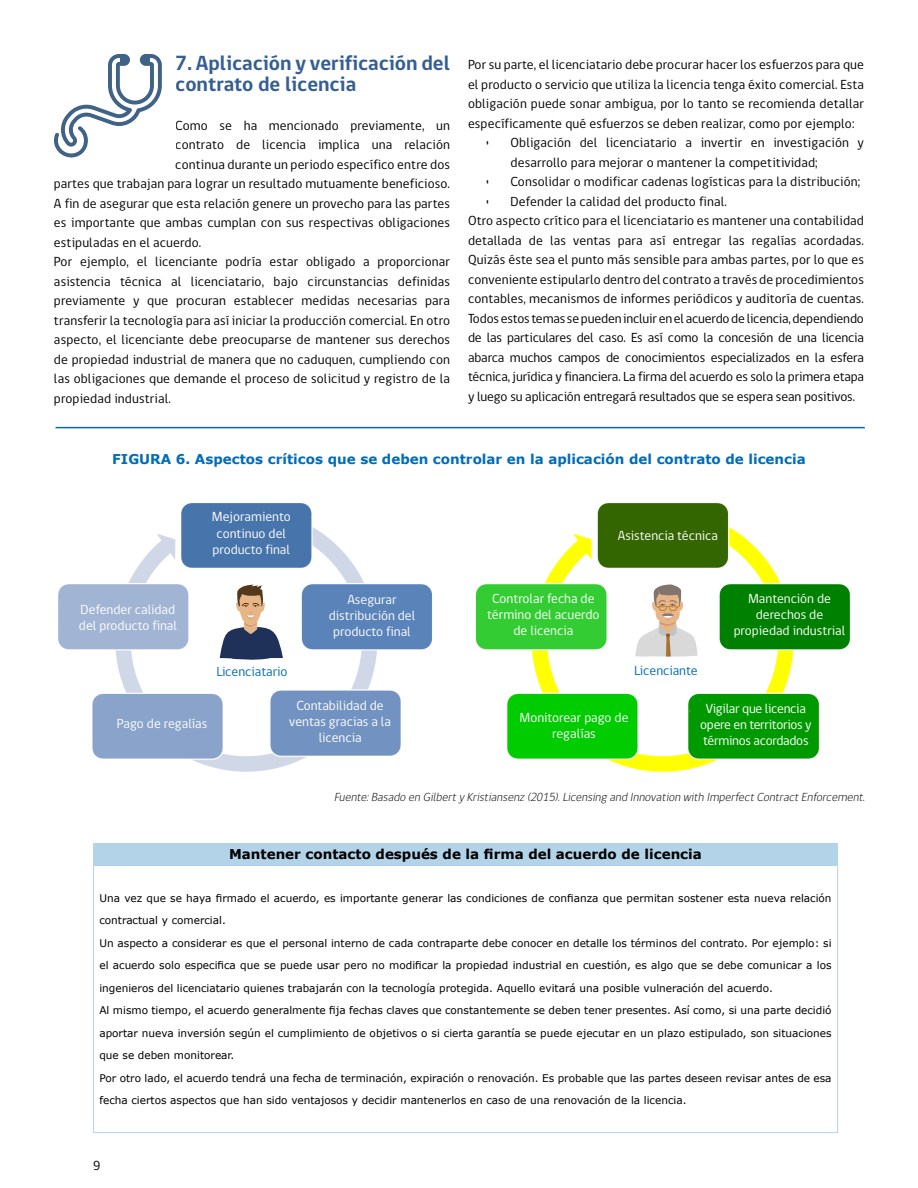
<style>
.page{position:relative;width:918px;height:1188px;background:#fff}
.page>*{position:absolute;margin:0;border:0;box-sizing:border-box;transform-origin:0 0}
.t1{font:700 21px/21px "gob CL";color:#365f91}
.t2{font:13.5px/19.5px "gob CL";letter-spacing:.01em;color:#000;text-align:justify}
.t3{font:13.5px/19.5px "gob CL";letter-spacing:-.01em;color:#000}
.t4{font:13.5px/16.2px "gob CL";color:#fff;text-align:center}
.t5{font:700 13.5px "Verdana";color:#006cb7}
.t6{font:13.5px/16.2px "gob CL";letter-spacing:-.02em;color:#fff;text-align:center}
.t7{font:700 13.5px "Verdana";color:#000}
.t8{font:13.5px "gob CL";color:#006cb7}
.t9{font:italic 300 12px "gob CL";color:#000}
.t10{font:10.5px/22.5px "Verdana";color:#000}
</style>
<div class="page">
<img style="left:58px;top:503px;width:374px;height:269px">
<img style="left:475px;top:503px;width:375px;height:269px">
<svg style="left:220px;top:585px;width:63px;height:76px"></svg>
<div style="left:216px;top:665px;width:72px;height:11px;background:#fff"></div>
<div style="left:634px;top:665px;width:64px;height:10px;background:#fff"></div>
<svg style="left:635px;top:584px;width:63px;height:73px"></svg>
<svg style="left:54px;top:54px;width:108px;height:103px"></svg>
<hr style="left:56px;top:427px;width:809px;height:1px;background:#006cb7">
<div style="left:93px;top:843px;width:745px;height:22px;background:#b3d3e9"></div>
<hr style="left:93px;top:865px;width:1px;height:267px;background:#b3d3e9">
<hr style="left:837px;top:865px;width:1px;height:267px;background:#b3d3e9">
<hr style="left:93px;top:1132px;width:745px;height:1px;background:#b3d3e9">
<h1 class="t1" style="left:175px;top:53px;width:276px">7. Aplicación y verificación del contrato de licencia</h1>
<p class="t2" style="left:175px;top:116px;width:276px">Como se ha mencionado previamente, un</p>
<p class="t2" style="left:175px;top:135px;width:276px">contrato de licencia implica una relación</p>
<p class="t2" style="left:175px;top:155px;width:276px">continua durante un periodo específico entre dos</p>
<p class="t2" style="left:54px;top:174px;width:398px">partes que trabajan para lograr un resultado mutuamente beneficioso.</p>
<p class="t2" style="left:54px;top:194px;width:398px">A fin de asegurar que esta relación genere un provecho para las partes</p>
<p class="t2" style="left:54px;top:213px;width:398px">es importante que ambas cumplan con sus respectivas obligaciones</p>
<p class="t2" style="left:54px;top:233px;width:149px">estipuladas en el acuerdo.</p>
<p class="t2" style="left:54px;top:252px;width:398px">Por ejemplo, el licenciante podría estar obligado a proporcionar</p>
<p class="t2" style="left:54px;top:272px;width:398px">asistencia técnica al licenciatario, bajo circunstancias definidas</p>
<p class="t2" style="left:54px;top:291px;width:397px">previamente y que procuran establecer medidas necesarias para</p>
<p class="t2" style="left:54px;top:311px;width:398px">transferir la tecnología para así iniciar la producción comercial. En otro</p>
<p class="t2" style="left:54px;top:330px;width:398px">aspecto, el licenciante debe preocuparse de mantener sus derechos</p>
<p class="t2" style="left:54px;top:350px;width:398px">de propiedad industrial de manera que no caduquen, cumpliendo con</p>
<p class="t2" style="left:54px;top:369px;width:398px">las obligaciones que demande el proceso de solicitud y registro de la</p>
<p class="t2" style="left:54px;top:389px;width:118px">propiedad industrial.</p>
<p class="t2" style="left:468px;top:56px;width:398px">Por su parte, el licenciatario debe procurar hacer los esfuerzos para que el producto o servicio que utiliza la licencia tenga éxito comercial. Esta obligación puede sonar ambigua, por lo tanto se recomienda detallar específicamente qué esfuerzos se deben realizar, como por ejemplo:</p>
<p class="t2" style="left:511px;top:133px;width:355px;text-indent:-26px">• Obligación del licenciatario a invertir en investigación y desarrollo para mejorar o mantener la competitividad;</p>
<p class="t2" style="left:485px;top:172px;width:377px">• Consolidar o modificar cadenas logísticas para la distribución;</p>
<p class="t3" style="left:468px;top:192px;width:398px;text-indent:17px">• Defender la calidad del producto final.<br>Otro aspecto crítico para el licenciatario es mantener una contabilidad detallada de las ventas para así entregar las regalías acordadas.<br>Quizás éste sea el punto más sensible para ambas partes, por lo que es conveniente estipularlo dentro del contrato a través de procedimientos contables, mecanismos de informes periódicos y auditoría de cuentas.<br>Todos estos temas se pueden incluir en el acuerdo de licencia, dependiendo de las particulares del caso. Es así como la concesión de una licencia abarca muchos campos de conocimientos especializados en la esfera técnica, jurídica y financiera. La firma del acuerdo es solo la primera etapa y luego su aplicación entregará resultados que se espera sean positivos.</p>
<p class="t5" style="left:112px;top:450px;width:695px">FIGURA 6. Aspectos críticos que se deben controlar en la aplicación del contrato de licencia</p>
<p class="t4" style="left:79px;top:602px;width:100px;text-align:left">Defender calidad del producto final</p>
<p class="t4" style="left:212px;top:509px;width:80px;text-align:left">Mejoramiento continuo del producto final</p>
<p class="t4" style="left:329px;top:591px;width:88px">Asegurar distribución del producto final</p>
<p class="t4" style="left:618px;top:528px;width:102px">Asistencia técnica</p>
<p class="t4" style="left:487px;top:590px;width:114px">Controlar fecha de término del acuerdo de licencia</p>
<p class="t8" style="left:216px;top:662px;width:73px">Licenciatario</p>
<p class="t8" style="left:634px;top:662px;width:65px">Licenciante</p>
<p class="t4" style="left:734px;top:590px;width:113px">Mantención de derechos de propiedad industrial</p>
<p class="t4" style="left:117px;top:716px;width:92px">Pago de regalías</p>
<p class="t4" style="left:289px;top:698px;width:103px">Contabilidad de ventas gracias a la licencia</p>
<p class="t4" style="left:519px;top:710px;width:111px">Monitorear pago de regalías</p>
<p class="t6" style="left:700px;top:701px;width:113px">Vigilar que licencia opere en territorios y términos acordados</p>
<p class="t9" style="left:334px;top:788px;width:535px">Fuente:Basado en GilbertyKristiansenz(2015).Licensing and Innovation with ImperfectContractEnforcement.</p>
<p class="t7" style="left:229px;top:845px;width:474px">Mantener contacto después de la firma del acuerdo de licencia</p>
<p class="t10" style="left:99px;top:886px;width:734px">Una vez que se haya firmado el acuerdo, es importante generar las condiciones de confianza que permitan sostener esta nueva relación contractual y comercial.<br>Un aspecto a considerar es que el personal interno de cada contraparte debe conocer en detalle los términos del contrato. Por ejemplo: si el acuerdo solo especifica que se puede usar pero no modificar la propiedad industrial en cuestión, es algo que se debe comunicar a los ingenieros del licenciatario quienes trabajarán con la tecnología protegida. Aquello evitará una posible vulneración del acuerdo.<br>Al mismo tiempo, el acuerdo generalmente fija fechas claves que constantemente se deben tener presentes. Así como, si una parte decidió aportar nueva inversión según el cumplimiento de objetivos o si cierta garantía se puede ejecutar en un plazo estipulado, son situaciones que se deben monitorear.<br>Por otro lado, el acuerdo tendrá una fecha de terminación, expiración o renovación. Es probable que las partes deseen revisar antes de esa fecha ciertos aspectos que han sido ventajosos y decidir mantenerlos en caso de una renovación de la licencia.</p>
<p class="t2" style="left:93px;top:1156px;width:9px">9</p>
</div>
